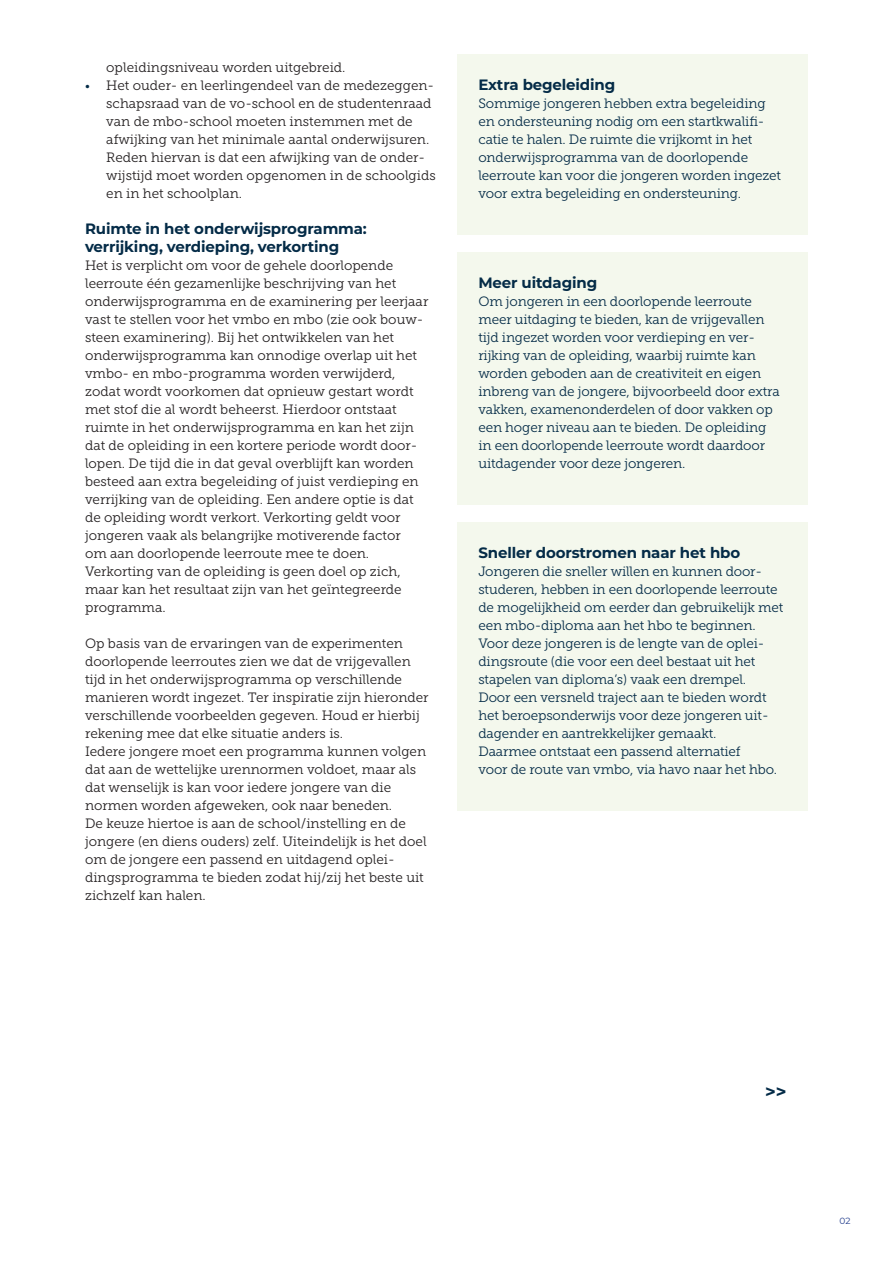
<style>
.page{position:relative;width:893px;height:1263px;background:#fff}
.page>*{position:absolute;margin:0;border:0;box-sizing:border-box;transform-origin:0 0}
.t1{font:700 18px "Montserrat";color:#042b47}
.t2{font:700 15px/18px "Montserrat";letter-spacing:-.01em;color:#042b47}
.t3{font:13.5px/18px "Museo Slab 300";color:#231f20}
.t4{font:13.5px/18px "Museo Slab 300";letter-spacing:-.01em;color:#042b47}
.t5{font:9px "Montserrat";color:#253f8e}
.s1{font-size:12px;color:#042b47}
</style>
<div class="page">
<div style="left:457px;top:54px;width:351px;height:180px;background:#f4f8ed"></div>
<div style="left:457px;top:252px;width:351px;height:252px;background:#f4f8ed"></div>
<div style="left:457px;top:522px;width:351px;height:288px;background:#f4f8ed"></div>
<p class="t3" style="left:106px;top:58px;width:241px">opleidingsniveau worden uitgebreid.</p>
<p class="t3" style="left:106px;top:76px;width:331px;text-indent:-21px"><span class="s1">•</span> Het ouder- en leerlingendeel van de medezeggen&shy;schapsraad van de vo-school en de studentenraad van de mbo-school moeten instemmen met de afwijking van het minimale aantal onderwijsuren.<br>Reden hiervan is dat een afwijking van de onder&shy;wijstijd moet worden opgenomen in de schoolgids en in het schoolplan.</p>
<p class="t2" style="left:85px;top:219px;width:283px">Ruimte in het onderwijsprogramma: verrijking, verdieping, verkorting</p>
<p class="t3" style="left:85px;top:256px;width:345px">Het is verplicht om voor de gehele doorlopende leerroute één gezamenlijke beschrijving van het onderwijsprogramma en de examinering per leerjaar vast te stellen voor het vmbo en mbo (zie ook bouw&shy;steen examinering). Bij het ontwikkelen van het onderwijsprogramma kan onnodige overlap uit het vmbo- en mbo-programma worden verwijderd, zodat wordt voorkomen dat opnieuw gestart wordt met stof die al wordt beheerst. Hierdoor ontstaat ruimte in het onderwijsprogramma en kan het zijn dat de opleiding in een kortere periode wordt door&shy;lopen. De tijd die in dat geval overblijft kan worden besteed aan extra begeleiding of juist verdieping en verrijking van de opleiding. Een andere optie is dat de opleiding wordt verkort. Verkorting geldt voor jongeren vaak als belangrijke motiverende factor<br>om aan doorlopende leerroute mee te doen.<br>Verkorting van de opleiding is geen doel op zich, maar kan het resultaat zijn van het geïntegreerde programma.</p>
<p class="t3" style="left:85px;top:634px;width:345px">Op basis van de ervaringen van de experimenten doorlopende leerroutes zien we dat de vrijgevallen tijd in het onderwijsprogramma op verschillende manieren wordt ingezet. Ter inspiratie zijn hieronder verschillende voorbeelden gegeven. Houd er hierbij rekening mee dat elke situatie anders is.<br>Iedere jongere moet een programma kunnen volgen dat aan de wettelijke urennormen voldoet, maar als dat wenselijk is kan voor iedere jongere van die normen worden afgeweken, ook naar beneden.<br>De keuze hiertoe is aan de school/instelling en de jongere (en diens ouders) zelf. Uiteindelijk is het doel om de jongere een passend en uitdagend oplei&shy;dingsprogramma te bieden zodat hij/zij het beste uit zichzelf kan halen.</p>
<p class="t2" style="left:478px;top:75px;width:138px">Extra begeleiding</p>
<p class="t4" style="left:478px;top:94px;width:304px">Sommige jongeren hebben extra begeleiding en ondersteuning nodig om een startkwalifi&shy;catie te halen. De ruimte die vrijkomt in het onderwijsprogramma van de doorlopende leerroute kan voor die jongeren worden ingezet voor extra begeleiding en ondersteuning.</p>
<p class="t2" style="left:478px;top:273px;width:120px">Meer uitdaging</p>
<p class="t4" style="left:478px;top:292px;width:303px">Om jongeren in een doorlopende leerroute meer uitdaging te bieden, kan de vrijgevallen tijd ingezet worden voor verdieping en ver&shy;rijking van de opleiding, waarbij ruimte kan worden geboden aan de creativiteit en eigen inbreng van de jongere, bijvoorbeeld door extra vakken, examenonderdelen of door vakken op een hoger niveau aan te bieden. De opleiding in een doorlopende leerroute wordt daardoor uitdagender voor deze jongeren.</p>
<p class="t2" style="left:478px;top:543px;width:263px">Sneller doorstromen naar het hbo</p>
<p class="t4" style="left:478px;top:562px;width:306px">Jongeren die sneller willen en kunnen door&shy;studeren, hebben in een doorlopende leerroute de mogelijkheid om eerder dan gebruikelijk met een mbo-diploma aan het hbo te beginnen.<br>Voor deze jongeren is de lengte van de oplei&shy;dingsroute (die voor een deel bestaat uit het stapelen van diploma’s) vaak een drempel.<br>Door een versneld traject aan te bieden wordt het beroepsonderwijs voor deze jongeren uit&shy;dagender en aantrekkelijker gemaakt.<br>Daarmee ontstaat een passend alternatief<br>voor de route van vmbo, via havo naar het hbo.</p>
<h1 class="t1" style="left:765px;top:1079px;width:23px">&gt;&gt;</h1>
<p class="t5" style="left:839px;top:1215px;width:12px">02</p>
</div>
